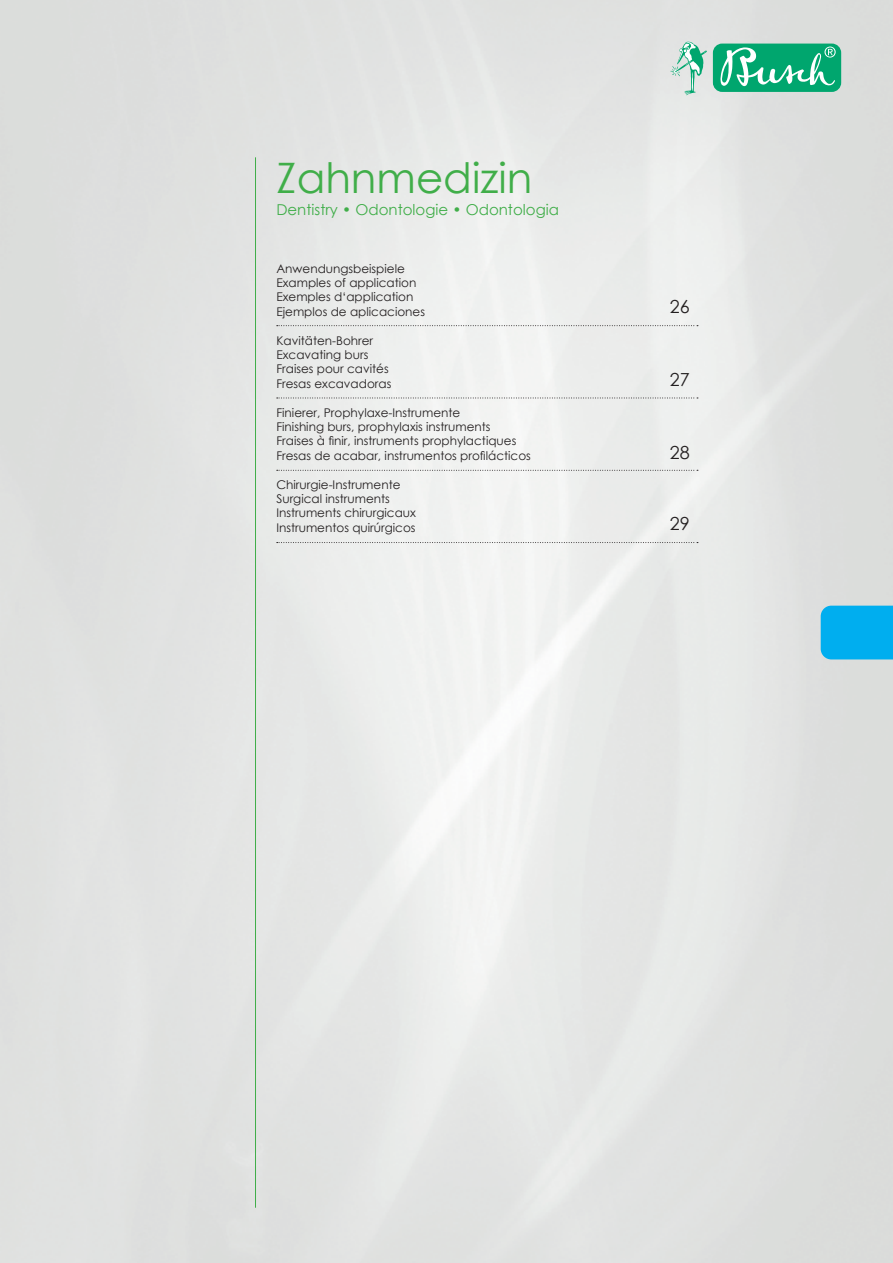
<style>
.page{position:relative;width:893px;height:1263px;background:#fff}
.page>*{position:absolute;margin:0;border:0;box-sizing:border-box;transform-origin:0 0}
.t1{font:42px "Century Gothic";color:#40ae49}
.t2{font:18px "Century Gothic";color:#231f20}
.t3{font:15px "Century Gothic";color:#40ae49}
.t4{font:12px/14.4px "Century Gothic";color:#231f20}
</style>
<div class="page">
<img style="left:0;top:0;width:893px;height:1263px">
<hr style="left:255px;top:157px;width:1px;height:1051px;background:#40ae49">
<svg style="left:277px;top:325px;width:421px;height:1px"></svg>
<svg style="left:277px;top:398px;width:421px;height:1px"></svg>
<svg style="left:277px;top:470px;width:421px;height:1px"></svg>
<svg style="left:277px;top:542px;width:421px;height:1px"></svg>
<div style="left:821px;top:606px;width:72px;height:53px;background:#00aeef"></div>
<div style="left:713px;top:44px;width:128px;height:48px;background:#00a66e;border-radius:9px"></div>
<svg style="left:720px;top:47px;width:116px;height:39px"></svg>
<svg style="left:670px;top:41px;width:37px;height:54px;background:#b6dacd"></svg>
<h1 class="t1" style="left:276px;top:148px;width:257px">Zahnmedizin</h1>
<p class="t3" style="left:276px;top:199px;width:284px">Dentistry • Odontologie • Odontologia</p>
<p class="t4" style="left:276px;top:261px;width:150px">Anwendungsbeispiele<br>Examples of application<br>Exemples d‘application<br>Ejemplos de aplicaciones</p>
<p class="t4" style="left:276px;top:333px;width:116px">Kavitäten-Bohrer<br>Excavating burs<br>Fraises pour cavités<br>Fresas excavadoras</p>
<p class="t4" style="left:276px;top:405px;width:256px">Finierer, Prophylaxe-Instrumente<br>Finishing burs, prophylaxis instruments<br>Fraises à finir, instruments prophylactiques Fresas de acabar, instrumentos profilácticos</p>
<p class="t4" style="left:276px;top:477px;width:141px">Chirurgie-Instrumente<br>Surgical instruments<br>Instruments chirurgicaux<br>Instrumentos quirúrgicos</p>
<h2 class="t2" style="left:670px;top:294px;width:21px">26</h2>
<h2 class="t2" style="left:670px;top:366px;width:21px">27</h2>
<h2 class="t2" style="left:670px;top:440px;width:21px">28</h2>
<h2 class="t2" style="left:670px;top:511px;width:21px">29</h2>
</div>
